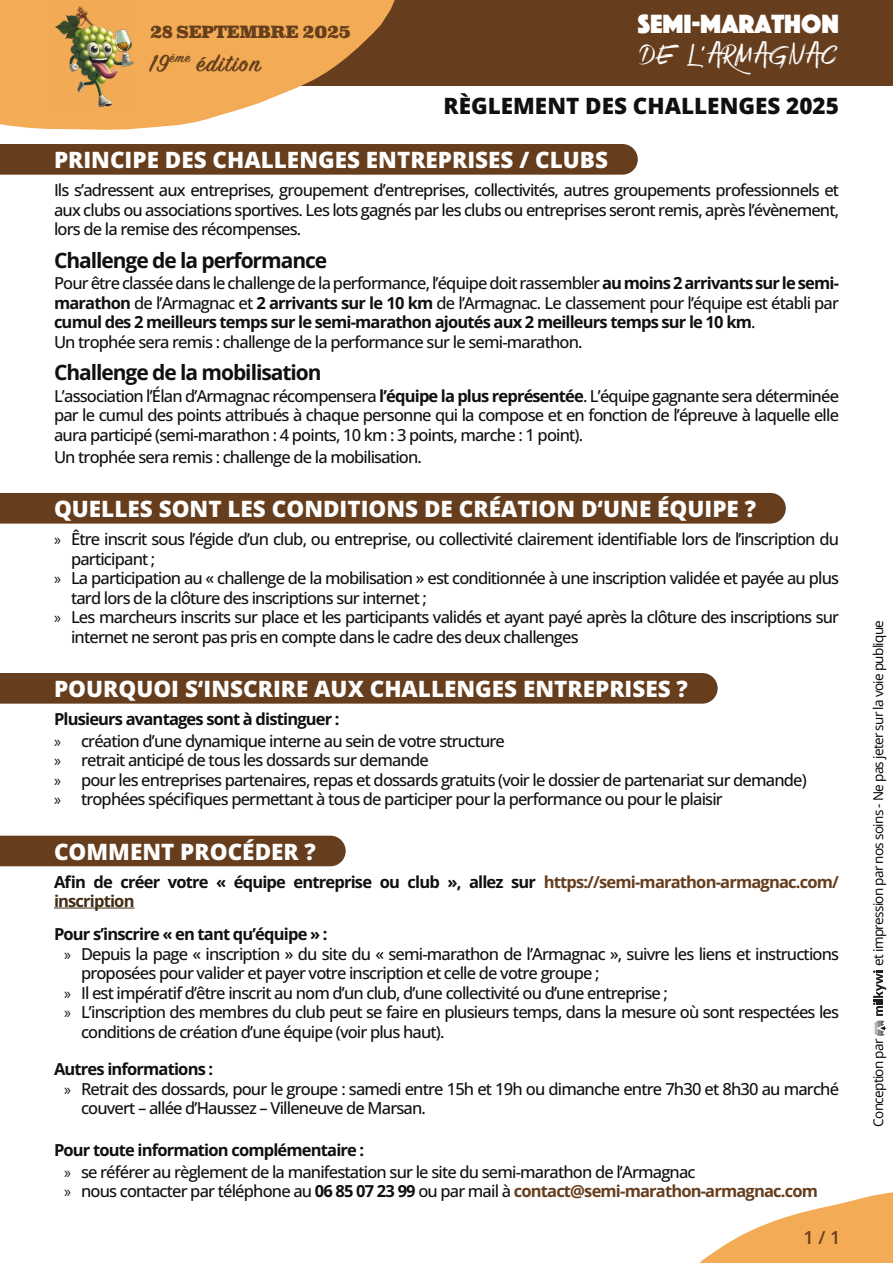
<style>
.page{position:relative;width:893px;height:1263px;background:#fff}
.page>*{position:absolute;margin:0;border:0;box-sizing:border-box;transform-origin:0 0}
.t1{font:27.45px "Phosphate Solid";color:#fff}
.t2{font:600 27px "Sign Painter House Script";letter-spacing:.05em;color:#663f1d}
.t3{font:800 22.5px "Open Sans";color:#fff}
.t4{font:800 22.5px "Open Sans";color:#111010}
.t5{font:700 21px "Open Sans";letter-spacing:-.05em;color:#111010}
.t6{font:20.85px "Sidney DEMO Rough";letter-spacing:-.15em;color:#fff}
.t7{font:600 18px "Open Sans";color:#663e1e}
.t8{font:500 16.5px/19.5px "Open Sans";letter-spacing:-.05em;color:#111010}
.t9{font:700 16.5px/19.5px "Open Sans";letter-spacing:-.05em;color:#111010}
.t10{font:900 16.5px "Superclarendon";letter-spacing:-.05em;color:#663f1d}
.t11{font:13.5px "Open Sans";letter-spacing:-.05em;color:#000}
.s1{font-size:18px}
.s2{font-weight:700}
.s3{font-family:"Myriad Pro";font-weight:400}
.s4{color:#663e1e}
.s5{color:#422f16}
.s6{font-weight:700;color:#663e1e}
</style>
<div class="page">
<svg style="left:699px;top:1192px;width:194px;height:71px"></svg>
<div style="left:0;top:0;width:893px;height:85px;background:#663e1e"></div>
<svg style="left:0;top:0;width:536px;height:130px"></svg>
<img style="left:56px;top:5px;width:78px;height:101px">
<svg style="left:874px;top:970px;width:13px;height:66px"></svg>
<div style="left:0;top:144px;width:638px;height:31px;background:#663e1e"></div>
<div style="left:0;top:493px;width:786px;height:31px;background:#663e1e"></div>
<div style="left:0;top:673px;width:718px;height:31px;background:#663e1e"></div>
<div style="left:0;top:836px;width:346px;height:30px;background:#663e1e"></div>
<hr style="left:54px;top:908px;width:81px;height:1px;background:#422f16">
<p class="t10" style="left:150px;top:21px;width:203px"><span class="s1">28</span> SEPTEMBRE <span class="s1">2025</span></p>
<h2 class="t2" style="left:150px;top:46px;width:112px">19<sup>ème</sup> édition</h2>
<h1 class="t1" style="left:638px;top:4px;width:203px">SEMI-MARATHON</h1>
<p class="t6" style="left:638px;top:43px;width:203px">DE L’ARMAGNAC</p>
<h3 class="t4" style="left:443px;top:90px;width:397px">RÈGLEMENT DES CHALLENGES 2025</h3>
<h3 class="t3" style="left:54px;top:144px;width:556px">PRINCIPE DES CHALLENGES ENTREPRISES / CLUBS</h3>
<p class="t8" style="left:54px;top:180px;width:787px;text-align:justify">Ils s’adressent aux entreprises, groupement d’entreprises, collectivités, autres groupements professionnels et aux clubs ou associations sportives. Les lots gagnés par les clubs ou entreprises seront remis, après l’évènement, lors de la remise des récompenses.</p>
<p class="t5" style="left:54px;top:246px;width:275px">Challenge de la performance</p>
<p class="t8" style="left:54px;top:273px;width:787px">Pour être classée dans le challenge de la performance, l’équipe doit rassembler <span class="s2">au moins 2 arrivants sur le semi&shy;marathon</span> de l’Armagnac et <span class="s2">2 arrivants sur le 10 km</span> de l’Armagnac. Le classement pour l’équipe est établi par <span class="s2">cumul des 2 meilleurs temps sur le semi-marathon ajoutés aux 2 meilleurs temps sur le 10 km</span>.<br>Un trophée sera remis : challenge de la performance sur le semi-marathon.</p>
<p class="t5" style="left:54px;top:358px;width:269px">Challenge de la mobilisation</p>
<p class="t8" style="left:54px;top:386px;width:787px;text-align:justify">L’association l’Élan d’Armagnac récompensera <span class="s2">l’équipe la plus représentée</span>. L’équipe gagnante sera déterminée par le cumul des points attribués à chaque personne qui la compose et en fonction de l’épreuve à laquelle elle aura participé (semi-marathon : 4 points, 10 km : 3 points, marche : 1 point).</p>
<p class="t8" style="left:54px;top:446px;width:369px">Un trophée sera remis : challenge de la mobilisation.</p>
<h3 class="t3" style="left:54px;top:493px;width:704px">QUELLES SONT LES CONDITIONS DE CRÉATION D‘UNE ÉQUIPE ?</h3>
<p class="t8" style="left:54px;top:529px;width:787px"><span class="s3">»</span> Être inscrit sous l’égide d’un club, ou entreprise, ou collectivité clairement identifiable lors de l’inscription du</p>
<p class="t8" style="left:71px;top:548px;width:86px">participant ;</p>
<p class="t8" style="left:54px;top:568px;width:787px"><span class="s3">»</span> La participation au « challenge de la mobilisation » est conditionnée à une inscription validée et payée au plus</p>
<p class="t8" style="left:71px;top:587px;width:357px">tard lors de la clôture des inscriptions sur internet ;</p>
<p class="t8" style="left:54px;top:607px;width:787px"><span class="s3">»</span> Les marcheurs inscrits sur place et les participants validés et ayant payé après la clôture des inscriptions sur</p>
<p class="t8" style="left:71px;top:626px;width:509px">internet ne seront pas pris en compte dans le cadre des deux challenges</p>
<h3 class="t3" style="left:54px;top:673px;width:635px">POURQUOI S‘INSCRIRE AUX CHALLENGES ENTREPRISES ?</h3>
<p class="t8" style="left:54px;top:708px;width:452px;line-height:21.6px"><span class="s2">Plusieurs avantages sont à distinguer :<br></span><span class="s3">»</span> création d’une dynamique interne au sein de votre structure</p>
<p class="t8" style="left:54px;top:750px;width:754px"><span class="s3">»</span> retrait anticipé de tous les dossards sur demande<br><span class="s3">»</span> pour les entreprises partenaires, repas et dossards gratuits (voir le dossier de partenariat sur demande) <span class="s3">»</span> trophées spécifiques permettant à tous de participer pour la performance ou pour le plaisir</p>
<h3 class="t3" style="left:54px;top:836px;width:263px">COMMENT PROCÉDER ?</h3>
<p class="t9" style="left:54px;top:871px;width:786px">Afin de créer votre « équipe entreprise ou club », allez sur <span class="s4">https://semi-marathon-armagnac.com/ </span><span class="s5">inscription</span></p>
<p class="t9" style="left:54px;top:924px;width:275px">Pour s’inscrire « en tant qu’équipe » :</p>
<p class="t8" style="left:64px;top:944px;width:777px"><span class="s3">»</span> Depuis la page « inscription » du site du « semi-marathon de l’Armagnac », suivre les liens et instructions</p>
<p class="t8" style="left:81px;top:963px;width:520px">proposées pour valider et payer votre inscription et celle de votre groupe ;</p>
<p class="t8" style="left:64px;top:983px;width:605px"><span class="s3">»</span> Il est impératif d’être inscrit au nom d’un club, d’une collectivité ou d’une entreprise ;</p>
<p class="t8" style="left:64px;top:1002px;width:777px"><span class="s3">»</span> L’inscription des membres du club peut se faire en plusieurs temps, dans la mesure où sont respectées les</p>
<p class="t8" style="left:81px;top:1022px;width:365px">conditions de création d’une équipe (voir plus haut).</p>
<p class="t9" style="left:54px;top:1059px;width:161px">Autres informations :</p>
<p class="t8" style="left:64px;top:1079px;width:777px"><span class="s3">»</span> Retrait des dossards, pour le groupe : samedi entre 15h et 19h ou dimanche entre 7h30 et 8h30 au marché</p>
<p class="t8" style="left:81px;top:1098px;width:346px">couvert – allée d’Haussez – Villeneuve de Marsan.</p>
<p class="t8" style="left:64px;top:1139px;width:633px;line-height:21.6px;text-indent:-10px"><span class="s2">Pour toute information complémentaire :<br></span><span class="s3">»</span> se référer au règlement de la manifestation sur le site du semi-marathon de l’Armagnac</p>
<p class="t8" style="left:64px;top:1181px;width:755px"><span class="s3">»</span> nous contacter par téléphone au <span class="s2">06 85 07 23 99</span> ou par mail à <span class="s6">contact@semi-marathon-armagnac.com</span></p>
<p class="t7" style="left:804px;top:1225px;width:38px">1 / 1</p>
<p class="t11" style="left:869px;top:966px;width:347px;rotate:-90deg">et impression par nos soins - Ne pas jeter sur la voie publique</p>
<p class="t11" style="left:869px;top:1126px;width:89px;rotate:-90deg">Conception par</p>
</div>
